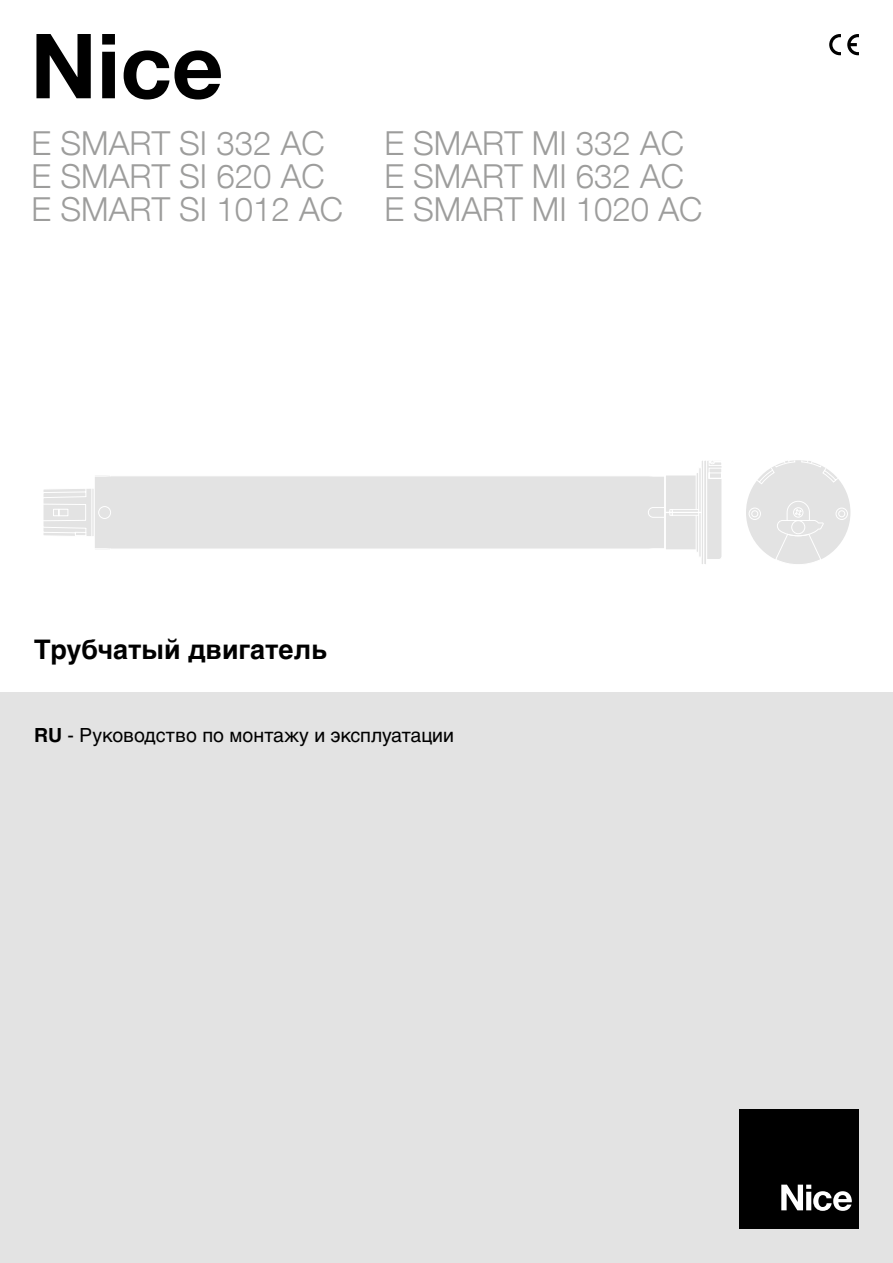
<style>
.page{position:relative;width:893px;height:1263px;background:#fff}
.page>*{position:absolute;margin:0;border:0;box-sizing:border-box;transform-origin:0 0}
.t1{font:700 90px "Helvetica Neue LT Com";color:#000}
.t2{font:300 33px/33px "Helvetica Neue LT Com";color:#9d9d9c}
.t3{font:700 27px "Helvetica Cyr";color:#000}
.t4{font:19.5px "Helvetica Cyr Upright";color:#000}
.s1{font-family:"Helvetica Cyr";font-weight:700}
</style>
<div class="page">
<div style="left:0;top:693px;width:893px;height:570px;background:#e3e3e3"></div>
<svg style="left:847px;top:34px;width:12px;height:21px"></svg>
<svg style="left:829px;top:34px;width:12px;height:21px"></svg>
<div style="left:740px;top:1110px;width:119px;height:119px;background:#000"></div>
<svg style="left:781px;top:1184px;width:71px;height:27px"></svg>
<svg style="left:748px;top:460px;width:100px;height:104px"></svg>
<svg style="left:43px;top:461px;width:679px;height:103px"></svg>
<h1 class="t1" style="left:30px;top:9px;width:195px">Nice</h1>
<p class="t2" style="left:32px;top:126px;width:313px">E SMART SI 332 AC<br>E SMART SI 620 AC<br>E SMART SI 1012 AC</p>
<p class="t2" style="left:384px;top:126px;width:320px">E SMART MI 332 AC<br>E SMART MI 632 AC<br>E SMART MI 1020 AC</p>
<p class="t3" style="left:34px;top:634px;width:295px">Трубчатый двигатель</p>
<p class="t4" style="left:34px;top:724px;width:421px"><span class="s1">RU</span> - Руководство по монтажу и эксплуатации</p>
</div>
